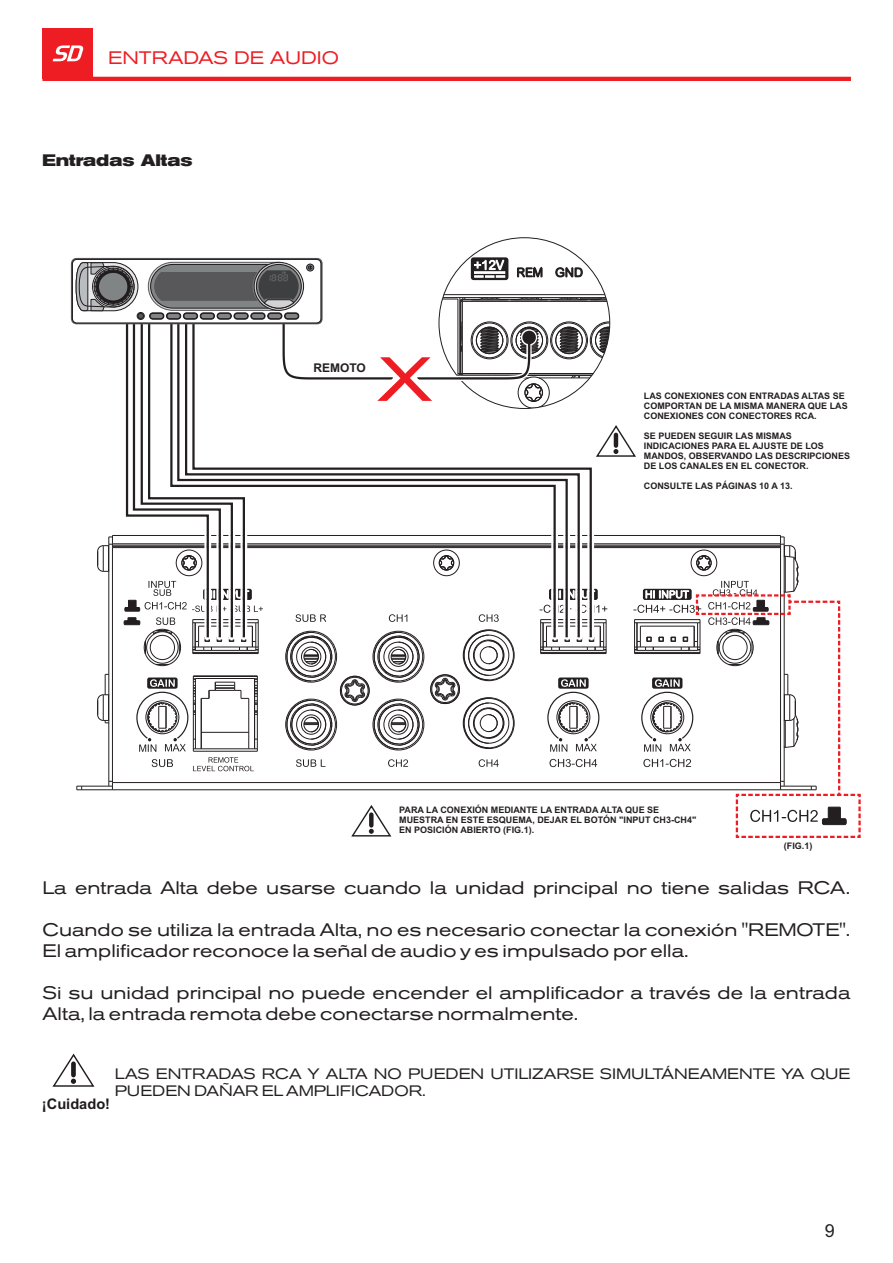
<style>
.page{position:relative;width:893px;height:1263px;background:#fff}
.page>*{position:absolute;margin:0;border:0;box-sizing:border-box;transform-origin:0 0}
.t1{font:expanded 18px/21px "Akzidenz Grotesk BQ";color:#231f20}
.t2{font:expanded 18px "Akzidenz Grotesk BQ";color:#ee1d23}
.t3{font:18px "Arial";color:#231f20}
.t4{font:700 expanded 16.5px "Akzidenz Grotesk BQ";color:#231f20}
.t5{font:expanded 15px/17.4px "Akzidenz Grotesk BQ";color:#231f20}
.t6{font:700 14.55px "Arial";color:#201b1d}
.t7{font:700 12px "Arial";color:#231f20}
.t8{font:700 9px/10.1px "Arial";color:#231f20}
</style>
<div class="page">
<div style="left:471px;top:257px;width:37px;height:23px;background:#231f20;border-radius:3px"></div>
<div style="left:72px;top:259px;width:249px;height:64px;border:1px solid #201b1d;border-radius:5px"></div>
<svg style="left:52px;top:1053px;width:43px;height:34px"></svg>
<div style="left:42px;top:28px;width:51px;height:51px;background:#ee1d23"></div>
<svg style="left:53px;top:45px;width:30px;height:16px"></svg>
<hr style="left:42px;top:77px;width:809px;height:4px;background:#ee1d23">
<svg style="left:75px;top:260px;width:786px;height:578px"></svg>
<h1 class="t2" style="left:108px;top:51px;width:232px">ENTRADAS DE AUDIO</h1>
<h2 class="t4" style="left:42px;top:155px;width:152px">Entradas Altas</h2>
<h3 class="t7" style="left:313px;top:363px;width:54px">REMOTO</h3>
<p class="t8" style="left:644px;top:391px;width:205px">LAS CONEXIONES CON ENTRADAS ALTAS SE<br>COMPORTAN DE LA MISMA MANERA QUE LAS<br>CONEXIONES CON CONECTORES RCA.</p>
<p class="t8" style="left:644px;top:432px;width:208px">SE PUEDEN SEGUIR LAS MISMAS<br>INDICACIONES PARA EL AJUSTE DE LOS<br>MANDOS, OBSERVANDO LAS DESCRIPCIONES<br>DE LOS CANALES EN EL CONECTOR.</p>
<p class="t8" style="left:644px;top:482px;width:150px">CONSULTE LAS PÁGINAS 10 A 13.</p>
<p class="t8" style="left:399px;top:806px;width:299px">PARA LA CONEXIÓN MEDIANTE LA ENTRADA ALTA QUE SE<br>MUESTRA EN ESTE ESQUEMA, DEJAR EL BOTÓN "INPUT CH3-CH4"<br>EN POSICIÓN ABIERTO (FIG.1).</p>
<p class="t8" style="left:784px;top:842px;width:30px">(FIG.1)</p>
<h1 class="t1" style="left:43px;top:879px;width:809px">La entrada Alta debe usarse cuando la unidad principal no tiene salidas RCA.</h1>
<h1 class="t1" style="left:43px;top:921px;width:809px">Cuando se utiliza la entrada Alta, no es necesario conectar la conexión "REMOTE".<br>El amplificador reconoce la señal de audio y es impulsado por ella.</h1>
<h1 class="t1" style="left:43px;top:984px;width:809px">Si su unidad principal no puede encender el amplificador a través de la entrada<br>Alta, la entrada remota debe conectarse normalmente.</h1>
<h3 class="t5" style="left:115px;top:1066px;width:737px">LAS ENTRADAS RCA Y ALTA NO PUEDEN UTILIZARSE SIMULTÁNEAMENTE YA QUE<br>PUEDEN DAÑAR EL AMPLIFICADOR.</h3>
<h3 class="t6" style="left:42px;top:1098px;width:70px">¡Cuidado!</h3>
<h1 class="t3" style="left:825px;top:1224px;width:12px">9</h1>
</div>
